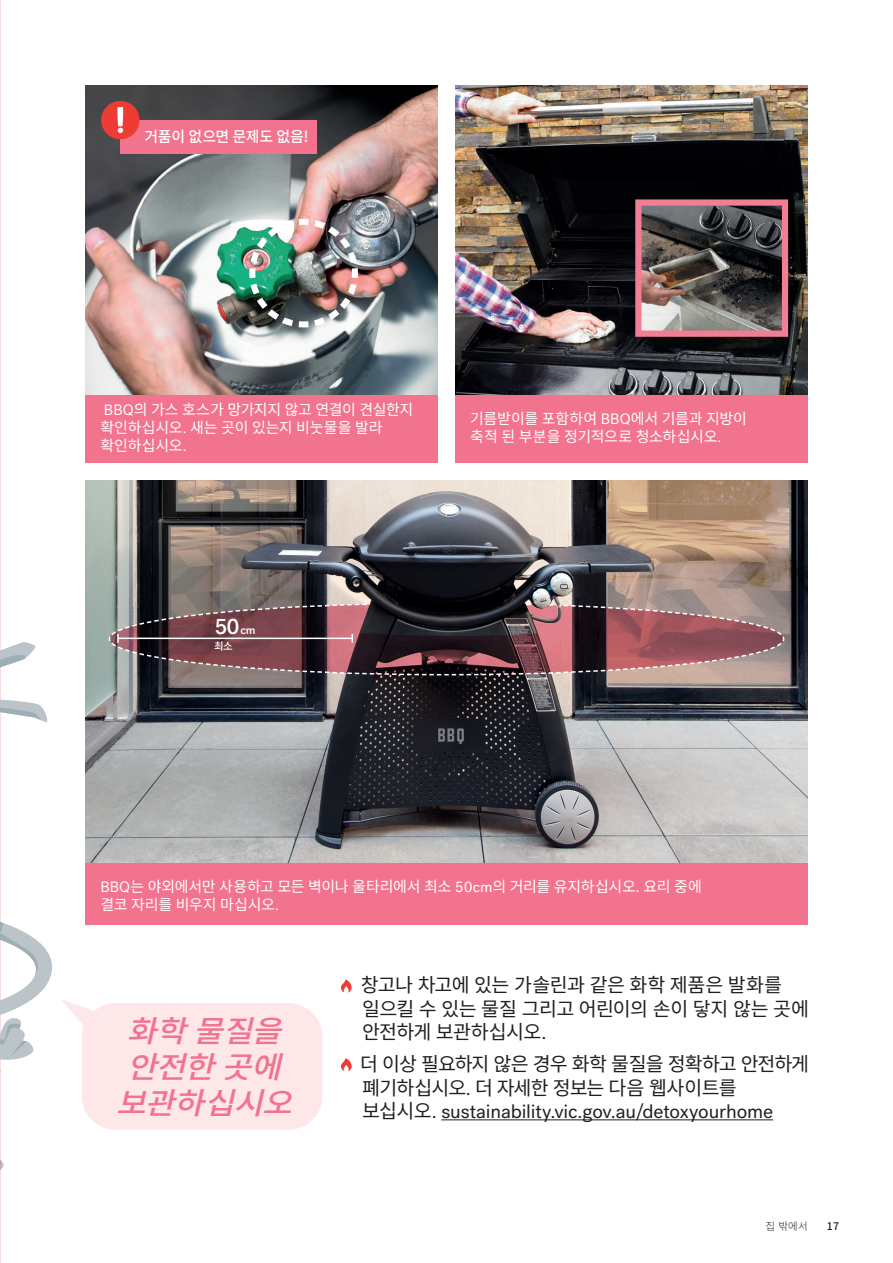
<style>
.page{position:relative;width:893px;height:1263px;background:#fff}
.page>*{position:absolute;margin:0;border:0;box-sizing:border-box;transform-origin:0 0}
.t1{font:italic 500 30px/36px "Noto Sans CJ Kkr";color:#f2738e;text-align:center;scale:1.08 1}
.t2{font:500 21.9px "Post Grotesk";color:#fff}
.t3{font:19.5px/23.4px "Noto Sans CJ Kkr";letter-spacing:-.035em;color:#231f20}
.t4{font:15px/18px "Noto Sans CJ Kkr";letter-spacing:-.02em;color:#fff}
.t5{font:500 15px "Noto Sans CJ Kkr";letter-spacing:-.025em;color:#fff}
.t6{font:500 11.55px "Post Grotesk";color:#fff}
.t7{font:300 10.5px "Noto Sans CJ Kkr";color:#231f20}
.t8{font:500 10.5px "Noto Sans CJ Kkr";color:#fff}
.t9{font:500 10.5px "Noto Sans CJ Kkr";color:#231f20}
.s1{font-family:"Post Grotesk"}
</style>
<div class="page">
<img style="left:85px;top:481px;width:723px;height:382px">
<img style="left:85px;top:85px;width:353px;height:310px">
<div style="left:85px;top:395px;width:353px;height:68px;background:#f2738e"></div>
<img style="left:455px;top:85px;width:353px;height:310px">
<div style="left:455px;top:395px;width:353px;height:68px;background:#f2738e"></div>
<hr style="left:441px;top:1119px;width:332px;height:1px;background:#231f20">
<svg style="left:341px;top:979px;width:11px;height:13px"></svg>
<svg style="left:341px;top:1058px;width:11px;height:13px"></svg>
<div style="left:85px;top:863px;width:723px;height:61px;background:#f2738e"></div>
<div style="left:120px;top:120px;width:197px;height:33px;background:#f2738e"></div>
<svg style="left:0;top:1145px;width:4px;height:38px"></svg>
<svg style="left:0;top:642px;width:48px;height:81px"></svg>
<svg style="left:0;top:917px;width:118px;height:159px"></svg>
<div style="left:82px;top:1003px;width:240px;height:127px;background:#fde7e9;border-radius:34px"></div>
<img style="left:360px;top:599px;width:202px;height:3px">
<img style="left:531px;top:599px;width:23px;height:3px">
<svg style="left:109px;top:602px;width:675px;height:74px;background:#735055"></svg>
<img style="left:246px;top:216px;width:115px;height:115px">
<img style="left:642px;top:206px;width:139px;height:124px">
<div style="left:635px;top:199px;width:153px;height:138px;border:6px solid #f27e95"></div>
<svg style="left:101px;top:101px;width:39px;height:38px"></svg>
<p class="t5" style="left:144px;top:128px;width:166px">거품이 없으면 문제도 없음!</p>
<p class="t4" style="left:100px;top:401px;width:314px"><span class="s1">BBQ</span>의 가스 호스가 망가지지 않고 연결이 견실한지 확인하십시오<span class="s1">.</span> 새는 곳이 있는지 비눗물을 발라 확인하십시오<span class="s1">.</span></p>
<p class="t4" style="left:470px;top:410px;width:278px">기름받이를 포함하여 <span class="s1">BBQ</span>에서 기름과 지방이 축적 된 부분을 정기적으로 청소하십시오<span class="s1">.</span></p>
<p class="t2" style="left:214px;top:613px;width:27px">50</p>
<p class="t6" style="left:240px;top:623px;width:17px">cm</p>
<p class="t8" style="left:214px;top:640px;width:20px">최소</p>
<p class="t4" style="left:100px;top:878px;width:603px"><span class="s1">BBQ</span>는 야외에서만 사용하고 모든 벽이나 울타리에서 최소 <span class="s1">50cm</span>의 거리를 유지하십시오<span class="s1">.</span> 요리 중에 결코 자리를 비우지 마십시오<span class="s1">.</span></p>
<p class="t1" style="left:116px;top:1013px;width:182px">화학 물질을 안전한 곳에 보관하십시오</p>
<p class="t3" style="left:361px;top:974px;width:450px">창고나 차고에 있는 가솔린과 같은 화학 제품은 발화를 일으킬 수 있는 물질 그리고 어린이의 손이 닿지 않는 곳에 안전하게 보관하십시오<span class="s1">.</span></p>
<p class="t3" style="left:360px;top:1053px;width:450px">더 이상 필요하지 않은 경우 화학 물질을 정확하고 안전하게 폐기하십시오<span class="s1">.</span> 더 자세한 정보는 다음 웹사이트를 보십시오<span class="s1">. sustainability.vic.gov.au/detoxyourhome</span></p>
<p class="t7" style="left:765px;top:1220px;width:44px">집 밖에서</p>
<p class="t9" style="left:827px;top:1220px;width:14px">17</p>
</div>
